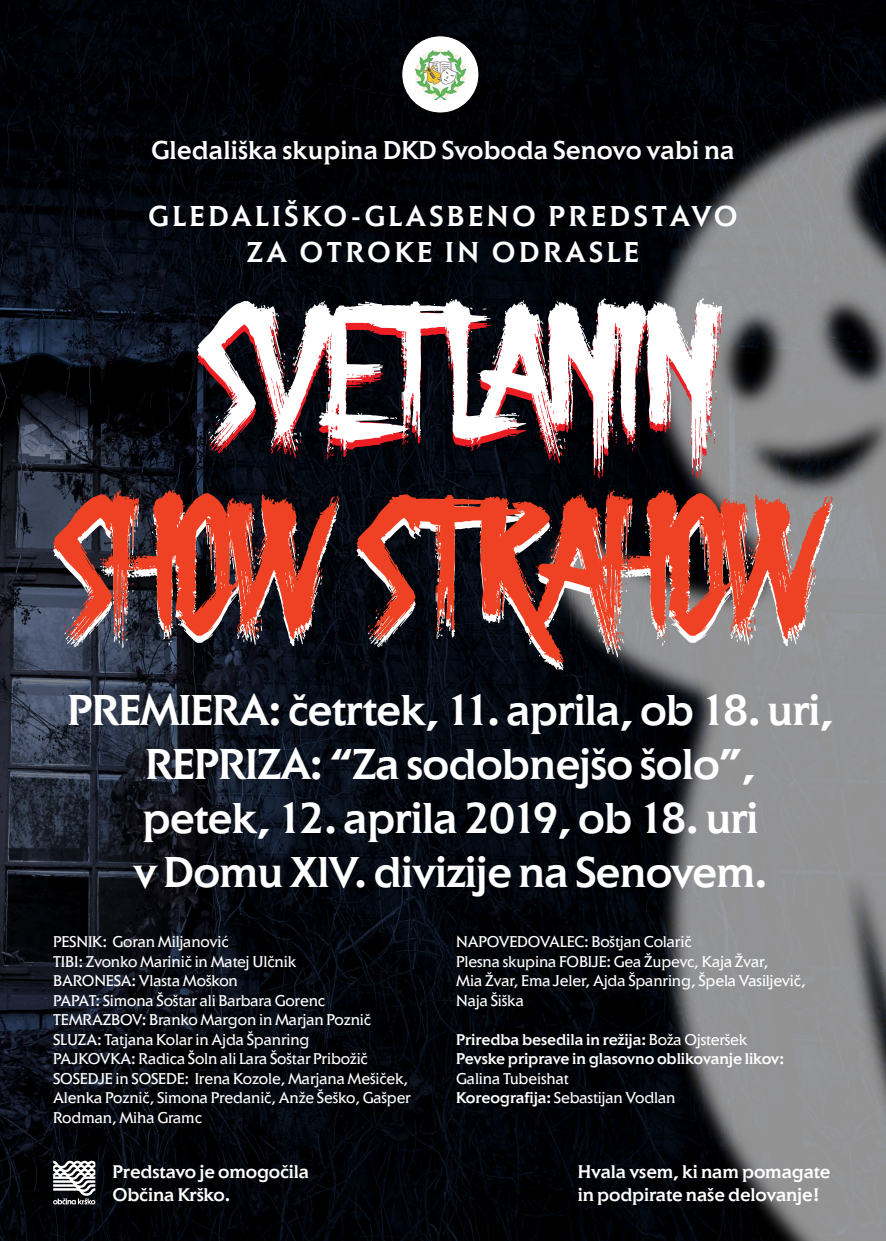
<style>
.page{position:relative;width:886px;height:1241px;background:#fff}
.page>*{position:absolute;margin:0;border:0;box-sizing:border-box;transform-origin:0 0}
.t1{font:500 45px/54px "Elan Itc TEE";letter-spacing:-.02em;color:#fff;text-align:center}
.t2{font:500 30px/36px "Elan Itc TEE";letter-spacing:.12em;color:#fff;text-align:center}
.t3{font:500 26.88px "Elan Itc TEE";color:#fff}
.t4{font:500 19.12px/22.9px "Elan Itc TEE";letter-spacing:-.01em;color:#fff}
.t5{font:16.25px/19.5px "Elan Itc TEE";letter-spacing:-.01em;color:#fff}
.t6{font:500 16.25px/19.5px "Elan Itc TEE";letter-spacing:-.01em;color:#fff}
.s1{font-weight:400}
.s2{font-weight:500}
</style>
<div class="page">
<img style="left:0;top:0;width:886px;height:1240px">
<img style="left:440px;top:66px;width:446px;height:1174px">
<svg style="left:197px;top:471px;width:525px;height:7px;background:#0d0e15"></svg>
<svg style="left:53px;top:665px;width:780px;height:7px;background:#30333c"></svg>
<svg style="left:197px;top:298px;width:525px;height:173px"></svg>
<svg style="left:53px;top:490px;width:780px;height:175px;background:#87443c"></svg>
<svg style="left:53px;top:1160px;width:42px;height:44px"></svg>
<div style="left:402px;top:36px;width:77px;height:77px;background:#fff;border-radius:50%"></div>
<div style="left:401px;top:35px;width:78px;height:78px;border:1px solid #000;border-radius:50%"></div>
<img style="left:415px;top:49px;width:50px;height:51px">
<h3 class="t3" style="left:151px;top:134px;width:585px">Gledališka skupina DKD Svoboda Senovo vabi na</h3>
<h2 class="t2" style="left:148px;top:197px;width:591px">GLEDALIŠKO-GLASBENO PREDSTAVO<br>ZA OTROKE IN ODRASLE</h2>
<h1 class="t1" style="left:68px;top:682px;width:767px">PREMIERA: četrtek, 11. aprila, ob 18. uri, REPRIZA: “Za sodobnejšo šolo”,<br>petek, 12. aprila 2019, ob 18. uri<br>v Domu XlV. divizije na Senovem.</h1>
<p class="t5" style="left:53px;top:931px;width:359px">PESNIK: Goran Miljanović<br>TIBI: Zvonko Marinič in Matej Ulčnik<br>BARONESA: Vlasta Moškon<br>PAPAT: Simona Šoštar ali Barbara Gorenc TEMRAZBOV: Branko Margon in Marjan Poznič SLUZA: Tatjana Kolar in Ajda Španring<br>PAJKOVKA: Radica Šoln ali Lara Šoštar Pribožič SOSEDJE in SOSEDE: Irena Kozole, Marjana Mešiček, Alenka Poznič, Simona Predanič, Anže Šeško, Gašper Rodman, Miha Gramc</p>
<p class="t5" style="left:456px;top:931px;width:351px">NAPOVEDOVALEC: Boštjan Colarič<br>Plesna skupina FOBIJE: Gea Župevc, Kaja Žvar,<br>Mia Žvar, Ema Jeler, Ajda Španring, Špela Vasiljevič, Naja Šiška</p>
<p class="t6" style="left:456px;top:1029px;width:329px">Priredba besedila in režija: <span class="s1">Boža Ojsteršek<br></span>Pevske priprave in glasovno oblikovanje likov:</p>
<p class="t5" style="left:456px;top:1068px;width:221px">Galina Tubeishat<br><span class="s2">Koreografija:</span> Sebastijan Vodlan</p>
<p class="t4" style="left:112px;top:1160px;width:198px">Predstavo je omogočila<br>Občina Krško.</p>
<p class="t4" style="left:578px;top:1160px;width:254px">Hvala vsem, ki nam pomagate in podpirate naše delovanje!</p>
</div>
